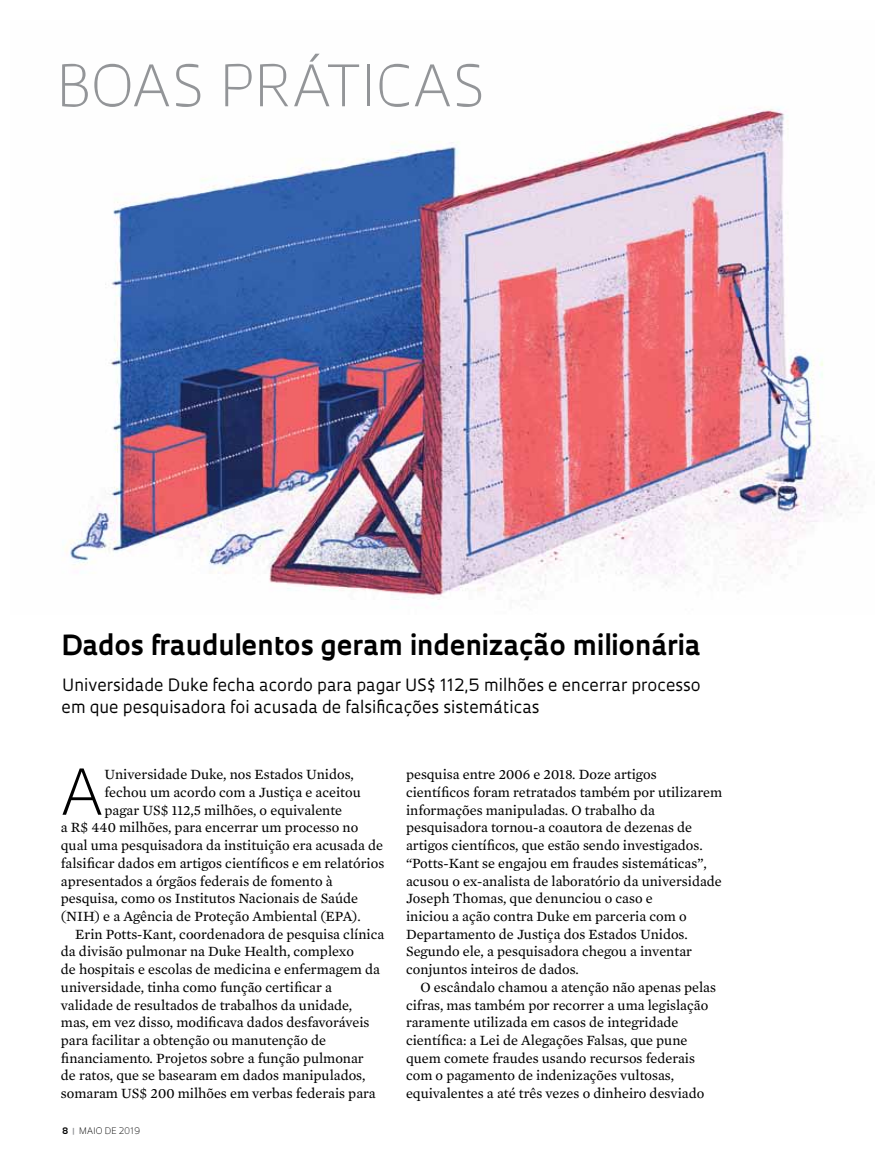
<style>
.page{position:relative;width:885px;height:1169px;background:#fff}
.page>*{position:absolute;margin:0;border:0;box-sizing:border-box;transform-origin:0 0}
.t1{font:300 61.35px "Oculum";color:#000}
.t2{font:300 55.5px "Oculum";letter-spacing:.005em;color:#939598}
.t3{font:700 27px "Oculum";color:#000}
.t4{font:16.5px/22.5px "Oculum";color:#000}
.t5{font:14.4px/17.7px "Mercury Text G2";color:#000}
.t6{font:300 8.7px "Oculum";letter-spacing:.01em;color:#000}
.s1{font-weight:700}
.s2{font-weight:700;color:#939598}
</style>
<div class="page">
<img style="left:65px;top:108px;width:798px;height:492px">
<h2 class="t2" style="left:57px;top:48px;width:430px">BOAS PRÁTICAS</h2>
<h3 class="t3" style="left:61px;top:627px;width:641px">Dados fraudulentos geram indenização milionária</h3>
<p class="t4" style="left:62px;top:673px;width:641px">Universidade Duke fecha acordo para pagar US$ 112,5 milhões e encerrar processo em que pesquisadora foi acusada de falsificações sistemáticas</p>
<h1 class="t1" style="left:61px;top:750px;width:41px">A</h1>
<p class="t5" style="left:105px;top:765px;width:251px">Universidade Duke, nos Estados Unidos,</p>
<p class="t5" style="left:105px;top:782px;width:258px">fechou um acordo com a Justiça e aceitou</p>
<p class="t5" style="left:105px;top:800px;width:239px">pagar US$ 112,5 milhões, o equivalente</p>
<p class="t5" style="left:61px;top:818px;width:299px">a R$ 440 milhões, para encerrar um processo no</p>
<p class="t5" style="left:61px;top:835px;width:324px">qual uma pesquisadora da instituição era acusada de</p>
<p class="t5" style="left:61px;top:853px;width:325px">falsificar dados em artigos científicos e em relatórios</p>
<p class="t5" style="left:61px;top:871px;width:273px">apresentados a órgãos federais de fomento à</p>
<p class="t5" style="left:61px;top:888px;width:299px">pesquisa, como os Institutos Nacionais de Saúde</p>
<p class="t5" style="left:61px;top:906px;width:301px">(NIH) e a Agência de Proteção Ambiental (EPA).</p>
<p class="t5" style="left:75px;top:924px;width:310px">Erin Potts-Kant, coordenadora de pesquisa clínica</p>
<p class="t5" style="left:61px;top:942px;width:295px">da divisão pulmonar na Duke Health, complexo</p>
<p class="t5" style="left:61px;top:959px;width:321px">de hospitais e escolas de medicina e enfermagem da</p>
<p class="t5" style="left:61px;top:977px;width:273px">universidade, tinha como função certificar a</p>
<p class="t5" style="left:61px;top:995px;width:293px">validade de resultados de trabalhos da unidade,</p>
<p class="t5" style="left:61px;top:1012px;width:310px">mas, em vez disso, modificava dados desfavoráveis</p>
<p class="t5" style="left:61px;top:1030px;width:267px">para facilitar a obtenção ou manutenção de</p>
<p class="t5" style="left:61px;top:1048px;width:304px">financiamento. Projetos sobre a função pulmonar</p>
<p class="t5" style="left:61px;top:1065px;width:306px">de ratos, que se basearam em dados manipulados,</p>
<p class="t5" style="left:61px;top:1083px;width:316px">somaram US$ 200 milhões em verbas federais para</p>
<p class="t6" style="left:62px;top:1124px;width:80px"><span class="s1">8</span> <span class="s2">|</span> MAIO DE 2019</p>
<p class="t5" style="left:406px;top:765px;width:318px">pesquisa entre 2006 e 2018. Doze artigos científicos foram retratados também por utilizarem informações manipuladas. O trabalho da pesquisadora tornou-a coautora de dezenas de artigos científicos, que estão sendo investigados. “Potts-Kant se engajou em fraudes sistemáticas”, acusou o ex-analista de laboratório da universidade Joseph Thomas, que denunciou o caso e<br>iniciou a ação contra Duke em parceria com o Departamento de Justiça dos Estados Unidos.<br>Segundo ele, a pesquisadora chegou a inventar conjuntos inteiros de dados.</p>
<p class="t5" style="left:406px;top:977px;width:312px;text-indent:14px">O escândalo chamou a atenção não apenas pelas cifras, mas também por recorrer a uma legislação raramente utilizada em casos de integridade científica: a Lei de Alegações Falsas, que pune quem comete fraudes usando recursos federais com o pagamento de indenizações vultosas, equivalentes a até três vezes o dinheiro desviado</p>
</div>
